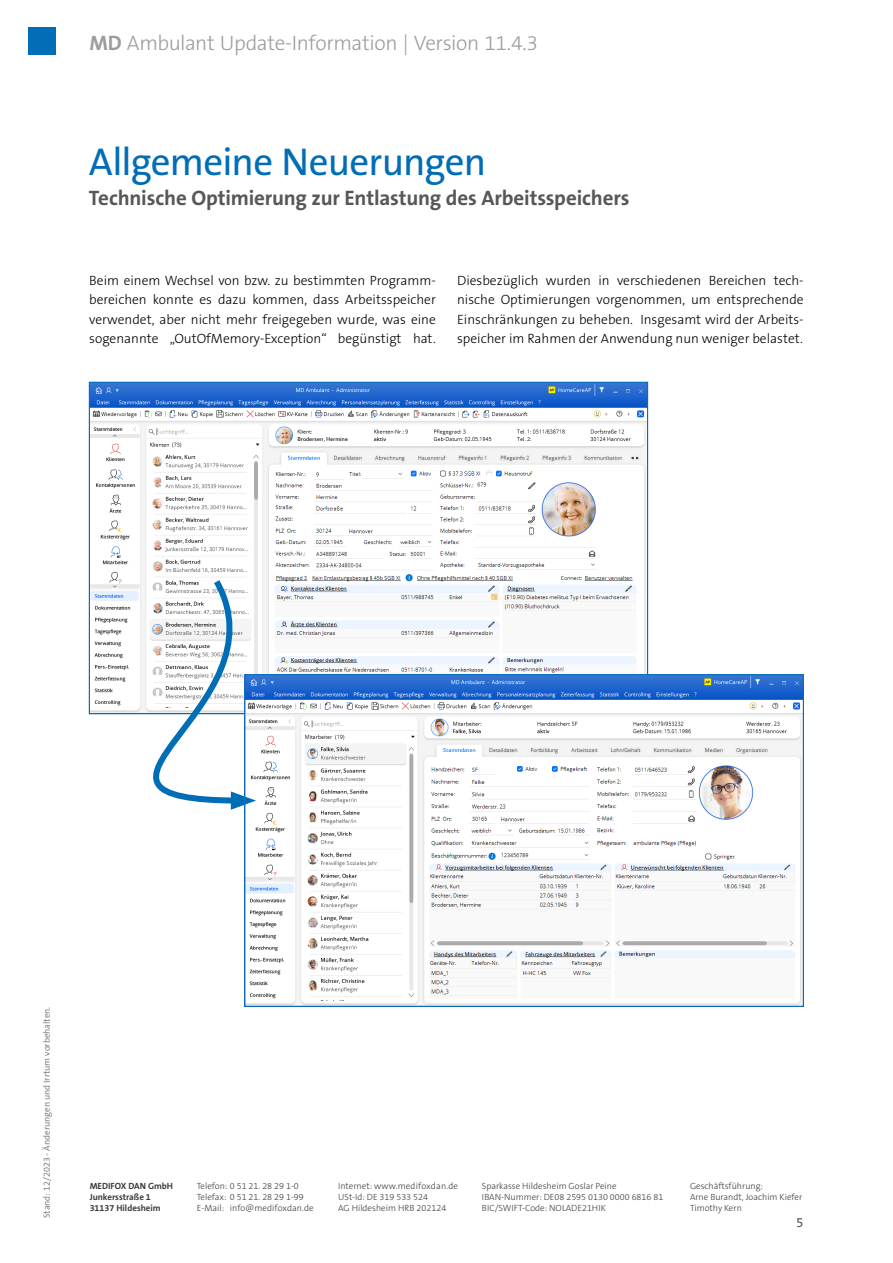
<style>
.page{position:relative;width:893px;height:1263px;background:#fff}
.page>*{position:absolute;margin:0;border:0;box-sizing:border-box;transform-origin:0 0}
.t1{font:39px "The Sans B5 Plain";letter-spacing:-.02em;color:#006eb7}
.t2{font:700 21px "The Sans B7";letter-spacing:-.01em;color:#575756}
.t3{font:300 21px "The Sans B3";letter-spacing:-.02em;color:#9d9d9c}
.t4{font:300 13.5px/19.5px "The Sans B3";color:#000;text-align:justify}
.t5{font:13.5px "The Sans B5 Plain";color:#575756}
.t6{font:300 9px/10.8px "The Sans B3";color:#3c3c3b}
.t7{font:300 9px "The Sans B4";color:#706f6f}
.t8{font:700 9px/10.8px "The Sans B7";color:#3c3c3b}
.s1{font-family:"The Sans B7";font-weight:700}
</style>
<div class="page">
<div style="left:28px;top:28px;width:27px;height:27px;background:#006eb7"></div>
<img style="left:91px;top:384px;width:555px;height:290px">
<img style="left:247px;top:676px;width:555px;height:329px">
<svg style="left:88px;top:573px;width:200px;height:234px"></svg>
<svg style="left:231px;top:791px;width:25px;height:19px"></svg>
<h2 class="t3" style="left:89px;top:32px;width:450px"><span class="s1">MD</span> Ambulant Update-Information | Version 11.4.3</h2>
<h1 class="t1" style="left:89px;top:141px;width:399px">Allgemeine Neuerungen</h1>
<h2 class="t2" style="left:89px;top:186px;width:542px">Technische Optimierung zur Entlastung des Arbeitsspeichers</h2>
<p class="t4" style="left:89px;top:271px;width:348px">Beim einem Wechsel von bzw. zu bestimmten Programm&shy;bereichen konnte es dazu kommen, dass Arbeitsspeicher verwendet, aber nicht mehr freigegeben wurde, was eine sogenannte „OutOfMemory-Exception“ begünstigt hat.</p>
<p class="t4" style="left:457px;top:271px;width:348px">Diesbezüglich wurden in verschiedenen Bereichen tech&shy;nische Optimierungen vorgenommen, um entsprechende Einschränkungen zu beheben. Insgesamt wird der Arbeits&shy;speicher im Rahmen der Anwendung nun weniger belastet.</p>
<p class="t7" style="left:42px;top:1218px;width:213px;rotate:-90deg">Stand: 12/2023 - Änderungen und Irrtum vorbehalten.</p>
<p class="t8" style="left:90px;top:1181px;width:85px">MEDIFOX DAN GmbH<br>Junkersstraße 1<br>31137 Hildesheim</p>
<p class="t6" style="left:197px;top:1181px;width:118px">Telefon: 0 51 21. 28 29 1-0<br>Telefax: 0 51 21. 28 29 1-99<br>E-Mail: info@medifoxdan.de</p>
<p class="t6" style="left:338px;top:1181px;width:121px">Internet: www.medifoxdan.de<br>USt-Id: DE 319 533 524<br>AG Hildesheim HRB 202124</p>
<p class="t6" style="left:482px;top:1181px;width:183px">Sparkasse Hildesheim Goslar Peine<br>IBAN-Nummer: DE08 2595 0130 0000 6816 81<br>BIC/SWIFT-Code: NOLADE21HIK</p>
<p class="t6" style="left:690px;top:1181px;width:114px">Geschäftsführung:<br>Arne Burandt, Joachim Kiefer<br>Timothy Kern</p>
<p class="t5" style="left:796px;top:1215px;width:9px">5</p>
</div>
